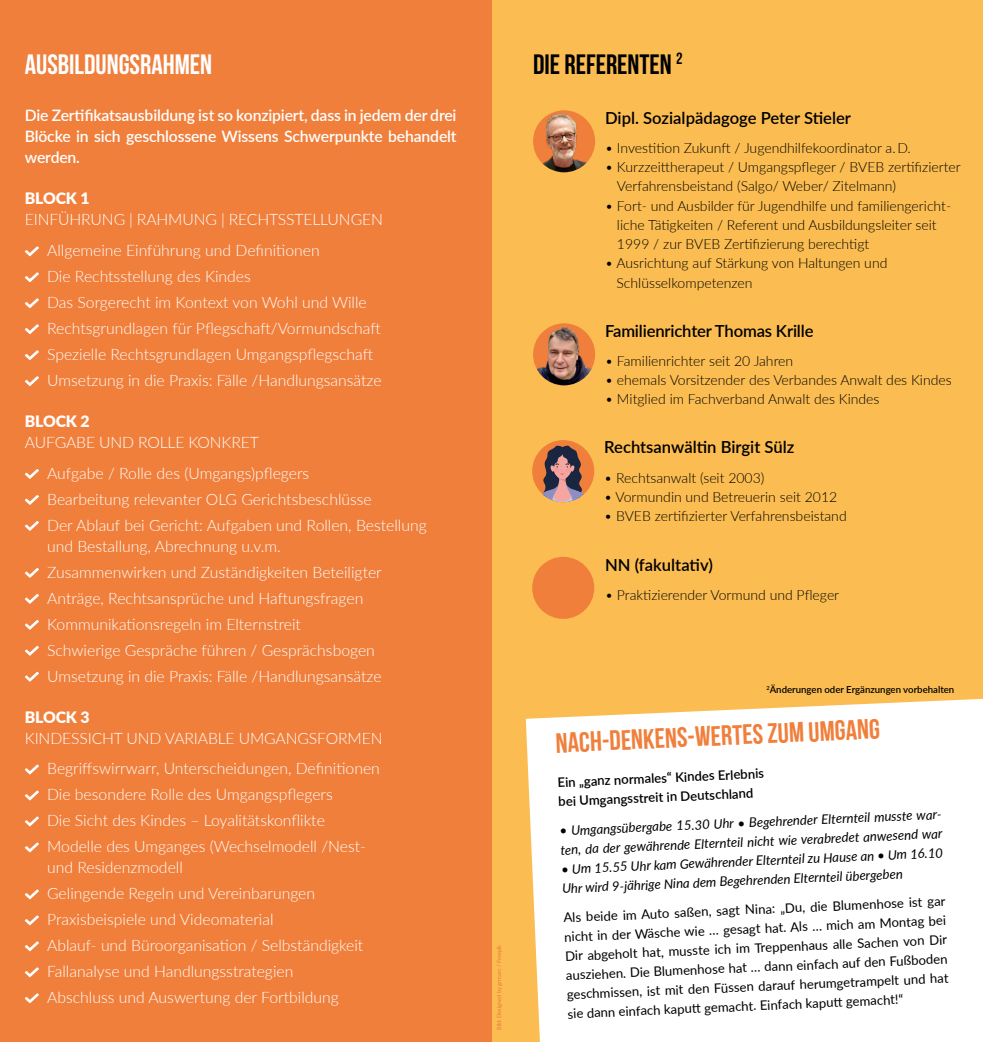
<style>
.page{position:relative;width:983px;height:1042px;background:#fff}
.page>*{position:absolute;margin:0;border:0;box-sizing:border-box;transform-origin:0 0}
.t1{font:28px "Bebas Neue";color:#f07f3c}
.t2{font:28px "Bebas Neue";color:#fff}
.t3{font:28px "Bebas Neue";color:#000}
.t4{font:600 16.62px "Lato";letter-spacing:-.005em;color:#000}
.t5{font:300 15.75px/25.9px "Lato";color:#fff}
.t6{font:600 15.75px/21px "Lato";letter-spacing:-.01em;color:#fff;text-align:justify}
.t7{font:900 15.75px "Lato";letter-spacing:-.01em;color:#fff}
.t8{font:300 14px/19.2px "Lato";color:#000}
.t9{font:13.12px/19.2px "Lato";color:#000;text-align:justify}
.t10{font:italic 13.12px/19.4px "Lato";color:#000}
.t11{font:600 13.12px/19.2px "Lato";color:#000}
.t12{font:600 9.62px "Lato";color:#000}
.t13{font:600 5.6px "Lato";color:#f07f3c}
</style>
<div class="page">
<div style="left:491px;top:0;width:491px;height:1042px;background:#fbbd51"></div>
<div style="left:525px;top:699px;width:457px;height:343px;background:#fff"></div>
<div style="left:0;top:0;width:491px;height:1042px;background:#f07f3c"></div>
<svg style="left:25px;top:246px;width:14px;height:10px"></svg>
<svg style="left:25px;top:272px;width:14px;height:10px"></svg>
<svg style="left:25px;top:298px;width:14px;height:10px"></svg>
<svg style="left:25px;top:324px;width:14px;height:10px"></svg>
<svg style="left:25px;top:350px;width:14px;height:10px"></svg>
<svg style="left:25px;top:376px;width:14px;height:10px"></svg>
<svg style="left:25px;top:469px;width:14px;height:10px"></svg>
<svg style="left:25px;top:495px;width:14px;height:10px"></svg>
<svg style="left:25px;top:521px;width:14px;height:10px"></svg>
<svg style="left:25px;top:568px;width:14px;height:10px"></svg>
<svg style="left:25px;top:594px;width:14px;height:10px"></svg>
<svg style="left:25px;top:620px;width:14px;height:10px"></svg>
<svg style="left:25px;top:646px;width:14px;height:10px"></svg>
<svg style="left:25px;top:672px;width:14px;height:10px"></svg>
<svg style="left:25px;top:764px;width:14px;height:10px"></svg>
<svg style="left:25px;top:790px;width:14px;height:10px"></svg>
<svg style="left:25px;top:816px;width:14px;height:10px"></svg>
<svg style="left:25px;top:842px;width:14px;height:10px"></svg>
<svg style="left:25px;top:889px;width:14px;height:10px"></svg>
<svg style="left:25px;top:915px;width:14px;height:10px"></svg>
<svg style="left:25px;top:941px;width:14px;height:10px"></svg>
<svg style="left:25px;top:967px;width:14px;height:10px"></svg>
<svg style="left:25px;top:993px;width:14px;height:10px"></svg>
<img style="left:533px;top:323px;width:62px;height:62px;border-radius:31px">
<img style="left:533px;top:110px;width:62px;height:62px;border-radius:31px">
<div style="left:532px;top:557px;width:62px;height:62px;background:#f07f3c;border-radius:50%"></div>
<div style="left:532px;top:440px;width:62px;height:62px;background:#f07f3c;border-radius:50%"></div>
<svg style="left:532px;top:445px;width:62px;height:57px"></svg>
<h1 class="t2" style="left:25px;top:49px;width:189px">AUSBILDUNGSRAHMEN</h1>
<p class="t6" style="left:25px;top:105px;width:433px">Die Zertifikatsausbildung ist so konzipiert, dass in jedem der drei Blöcke in sich geschlossene Wissens Schwerpunkte behandelt werden.</p>
<p class="t7" style="left:25px;top:187px;width:66px">BLOCK 1</p>
<p class="t5" style="left:47px;top:204px;width:337px;line-height:31px;text-indent:-22px">EINFÜHRUNG | RAHMUNG | RECHTSSTELLUNGEN<br>Allgemeine Einführung und Definitionen</p>
<p class="t5" style="left:47px;top:263px;width:336px">Die Rechtsstellung des Kindes<br>Das Sorgerecht im Kontext von Wohl und Wille Rechtsgrundlagen für Pflegschaft/Vormundschaft Spezielle Rechtsgrundlagen Umgangspflegschaft Umsetzung in die Praxis: Fälle /Handlungsansätze</p>
<p class="t7" style="left:25px;top:409px;width:66px">BLOCK 2</p>
<p class="t5" style="left:47px;top:426px;width:263px;line-height:31px;text-indent:-22px">AUFGABE UND ROLLE KONKRET<br>Aufgabe / Rolle des (Umgangs)pflegers</p>
<p class="t5" style="left:47px;top:486px;width:381px">Bearbeitung relevanter OLG Gerichtsbeschlüsse<br>Der Ablauf bei Gericht: Aufgaben und Rollen, Bestellung</p>
<p class="t5" style="left:47px;top:533px;width:336px">und Bestallung, Abrechnung u.v.m.<br>Zusammenwirken und Zuständigkeiten Beteiligter Anträge, Rechtsansprüche und Haftungsfragen Kommunikationsregeln im Elternstreit<br>Schwierige Gespräche führen / Gesprächsbogen Umsetzung in die Praxis: Fälle /Handlungsansätze</p>
<p class="t7" style="left:25px;top:705px;width:66px">BLOCK 3</p>
<p class="t5" style="left:25px;top:722px;width:359px;line-height:31px;text-align:right">KINDESSICHT UND VARIABLE UMGANGSFORMEN<br>Begriffswirrwarr, Unterscheidungen, Definitionen</p>
<p class="t5" style="left:47px;top:781px;width:320px">Die besondere Rolle des Umgangspflegers<br>Die Sicht des Kindes – Loyalitätskonflikte<br>Modelle des Umganges (Wechselmodell /Nest-</p>
<p class="t5" style="left:47px;top:854px;width:317px">und Residenzmodell<br>Gelingende Regeln und Vereinbarungen Praxisbeispiele und Videomaterial<br>Ablauf- und Büroorganisation / Selbständigkeit Fallanalyse und Handlungsstrategien Abschluss und Auswertung der Fortbildung</p>
<h1 class="t3" style="left:533px;top:49px;width:151px">DIE REFERENTEN <sup>2</sup></h1>
<p class="t4" style="left:605px;top:106px;width:247px">Dipl. Sozialpädagoge Peter Stieler</p>
<p class="t8" style="left:605px;top:138px;width:307px">• Investition Zukunft / Jugendhilfekoordinator a. D.</p>
<p class="t8" style="left:616px;top:157px;width:345px;text-indent:-12px">• Kurzzeittherapeut / Umgangspfleger / BVEB zertifizierter<br>Verfahrensbeistand (Salgo/ Weber/ Zitelmann)</p>
<p class="t8" style="left:616px;top:195px;width:335px;text-indent:-12px">• Fort- und Ausbilder für Jugendhilfe und familiengericht&shy;liche Tätigkeiten / Referent und Ausbildungsleiter seit<br>1999 / zur BVEB Zertifizierung berechtigt</p>
<p class="t8" style="left:616px;top:253px;width:272px;text-indent:-11px">• Ausrichtung auf Stärkung von Haltungen und<br>Schlüsselkompetenzen</p>
<p class="t4" style="left:605px;top:318px;width:210px">Familienrichter Thomas Krille</p>
<p class="t8" style="left:605px;top:351px;width:190px">• Familienrichter seit 20 Jahren</p>
<p class="t8" style="left:605px;top:370px;width:348px">• ehemals Vorsitzender des Verbandes Anwalt des Kindes</p>
<p class="t8" style="left:605px;top:389px;width:276px">• Mitglied im Fachverband Anwalt des Kindes</p>
<p class="t4" style="left:604px;top:435px;width:192px">Rechtsanwältin Birgit Sülz</p>
<p class="t8" style="left:604px;top:467px;width:162px">• Rechtsanwalt (seit 2003)</p>
<p class="t8" style="left:604px;top:487px;width:234px">• Vormundin und Betreuerin seit 2012</p>
<p class="t8" style="left:604px;top:506px;width:244px">• BVEB zertifizierter Verfahrensbeistand</p>
<p class="t4" style="left:605px;top:553px;width:109px">NN (fakultativ)</p>
<p class="t8" style="left:605px;top:585px;width:236px">• Praktizierender Vormund und Pfleger</p>
<p class="t13" style="left:495px;top:1030px;width:87px;rotate:-90deg">Bild: Designed by grmarc / Freepik</p>
<p class="t12" style="left:766px;top:683px;width:189px"><sup>2</sup>Änderungen oder Ergänzungen vorbehalten</p>
<h1 class="t1" style="left:555px;top:726px;width:326px;rotate:-2deg">NACH-DENKENS-WERTES ZUM UMGANG</h1>
<p class="t11" style="left:557px;top:771px;width:208px;rotate:-2deg">Ein „ganz normales“ Kindes Erlebnis bei Umgangsstreit in Deutschland</p>
<p class="t10" style="left:559px;top:818px;width:385px;rotate:-2deg">• Umgangsübergabe 15.30 Uhr • Begehrender Elternteil musste war&shy;ten, da der gewährende Elternteil nicht wie verabredet anwesend war</p>
<p class="t10" style="left:561px;top:857px;width:383px;rotate:-2deg">• Um 15.55 Uhr kam Gewährender Elternteil zu Hause an • Um 16.10<br>Uhr wird 9-jährige Nina dem Begehrenden Elternteil übergeben</p>
<p class="t9" style="left:563px;top:906px;width:384px;rotate:-2deg">Als beide im Auto saßen, sagt Nina: „Du, die Blumenhose ist gar nicht in der Wäsche wie … gesagt hat. Als … mich am Montag bei Dir abgeholt hat, musste ich im Treppenhaus alle Sachen von Dir ausziehen. Die Blumenhose hat … dann einfach auf den Fußboden geschmissen, ist mit den Füssen darauf herumgetrampelt und hat sie dann einfach kaputt gemacht. Einfach kaputt gemacht!“</p>
</div>
